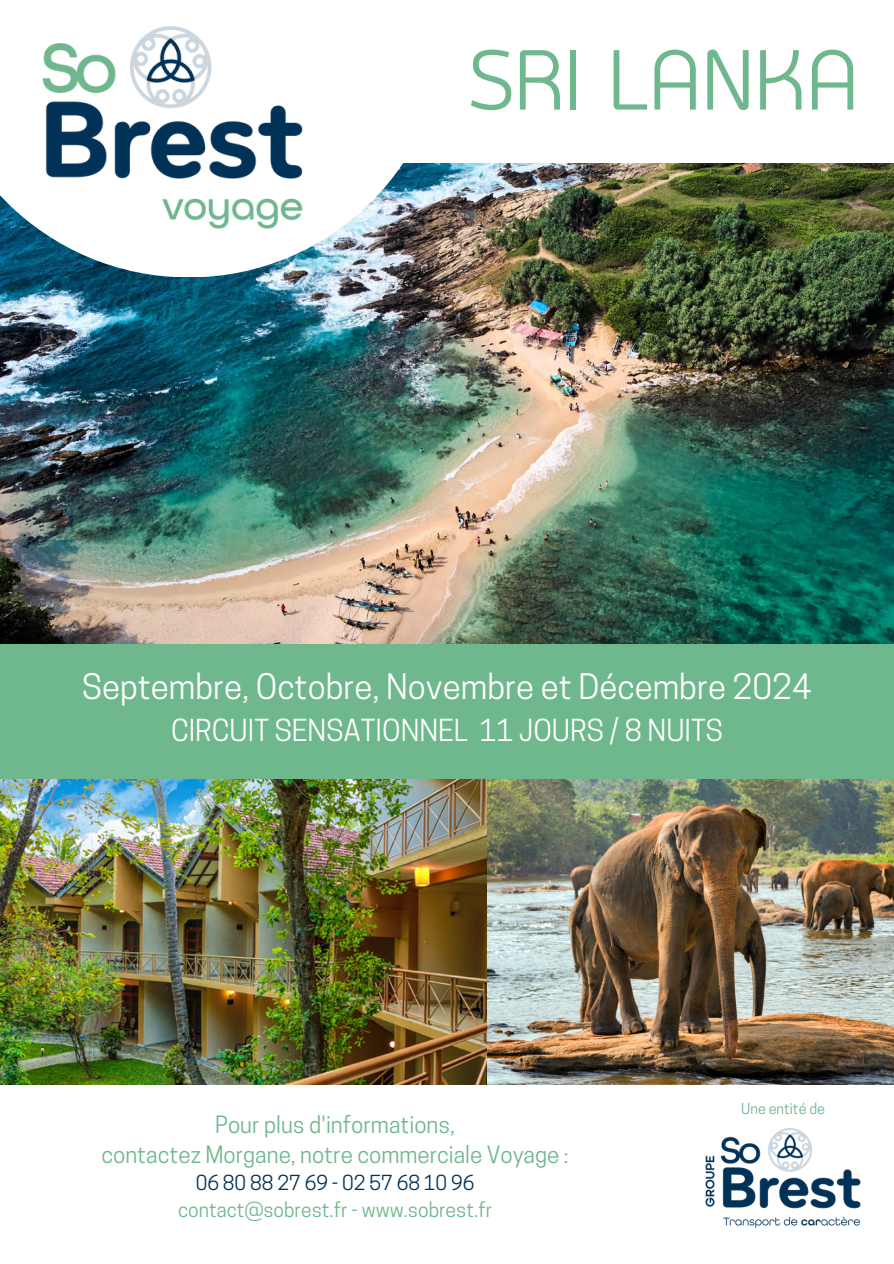
<style>
.page{position:relative;width:894px;height:1264px;background:#fff}
.page>*{position:absolute;margin:0;border:0;box-sizing:border-box;transform-origin:0 0}
.t1{font:82.5px "Arch TH";color:#6fb78d}
.t2{font:33px "Cooper Hewitt";color:#fff}
.t3{font:28.5px "Cooper Hewitt";color:#fff}
.t4{font:22.5px/30.3px "Cooper Hewitt";color:#6fb78d;text-align:center}
.t5{font:19.5px/27px "Cooper Hewitt";color:#6fb78d;text-align:center}
.t6{font:14.4px "Cooper Hewitt";color:#6fb78d}
.s1{color:#003258}
</style>
<div class="page">
<img style="left:0;top:164px;width:893px;height:920px">
<img style="left:0;top:163px;width:446px;height:114px">
<img style="left:705px;top:1128px;width:156px;height:100px">
<img style="left:0;top:26px;width:367px;height:228px">
<div style="left:0;top:644px;width:893px;height:134px;background:#6fb78d"></div>
<h1 class="t1" style="left:468px;top:31px;width:392px">SRI LANKA</h1>
<p class="t2" style="left:82px;top:674px;width:731px">Septembre, Octobre, Novembre et Décembre 2024</p>
<p class="t3" style="left:171px;top:719px;width:553px">CIRCUIT SENSATIONNEL 11 JOURS / 8 NUITS</p>
<p class="t4" style="left:101px;top:1111px;width:468px">Pour plus d'informations,<br>contactez Morgane, notre commerciale Voyage :</p>
<p class="t5" style="left:178px;top:1171px;width:315px"><span class="s1">0680882769-0257681096 </span>contact@sobrest.fr - www.sobrest.fr</p>
<p class="t6" style="left:741px;top:1102px;width:85px">Une entité de</p>
</div>
